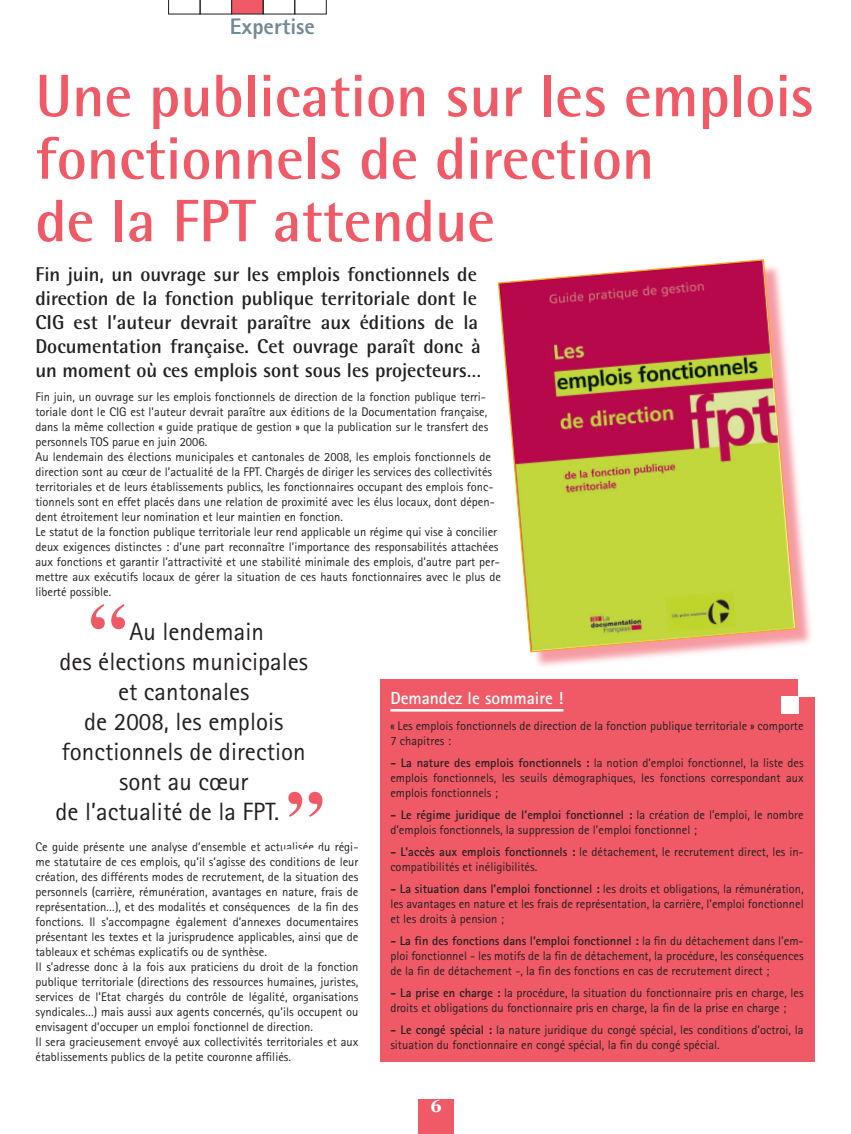
<style>
.page{position:relative;width:851px;height:1134px;background:#fff}
.page>*{position:absolute;margin:0;border:0;box-sizing:border-box;transform-origin:0 0}
.t1{font:700 75px "Times";color:#f05a67}
.t2{font:700 60px/62.5px "Rotis Semi Sans";color:#f05a67}
.t3{font:25px "Rotis Sans Serif";color:#231f20}
.t4{font:800 22.5px "Rotis Sans Serif";color:#738a95}
.t5{font:700 20px/24px "Rotis Semi Sans";color:#231f20}
.t6{font:700 17.5px "Rotis Sans Serif";color:#fff}
.t7{font:12.5px/15px "Rotis Sans Serif";color:#231f20}
.s1{font-weight:700}
</style>
<div class="page">
<svg style="left:168px;top:0;width:158px;height:14px"></svg>
<div style="left:418px;top:1099px;width:35px;height:35px;background:#f05a67"></div>
<div style="left:501px;top:262px;width:313px;height:409px;background:#f05a67;opacity:.61"></div>
<svg style="left:498px;top:259px;width:298px;height:394px;background:#c58f5c"></svg>
<div style="left:379px;top:679px;width:435px;height:383px;background:#f05a67"></div>
<hr style="left:390px;top:709px;width:173px;height:2px;background:#fff">
<div style="left:780px;top:696px;width:18px;height:17px;background:#fff"></div>
<div style="left:798px;top:679px;width:17px;height:17px;background:#fff"></div>
<h3 class="t4" style="left:230px;top:12px;width:86px">Expertise</h3>
<h2 class="t2" style="left:35px;top:64px;width:780px">Une publication sur les emplois fonctionnels de direction<br>de la FPT attendue</h2>
<p class="t5" style="left:35px;top:262px;width:447px">Fin juin, un ouvrage sur les emplois fonctionnels de direction de la fonction publique territoriale dont le CIG est l’auteur devrait paraître aux éditions de la Documentation française. Cet ouvrage paraît donc à un moment où ces emplois sont sous les projecteurs…</p>
<p class="t7" style="left:35px;top:389px;width:467px">Fin juin, un ouvrage sur les emplois fonctionnels de direction de la fonction publique terri&shy;toriale dont le CIG est l’auteur devrait paraître aux éditions de la Documentation française, dans la même collection « guide pratique de gestion » que la publication sur le transfert des personnels TOS parue en juin 2006.<br>Au lendemain des élections municipales et cantonales de 2008, les emplois fonctionnels de direction sont au cœur de l’actualité de la FPT. Chargés de diriger les services des collectivités territoriales et de leurs établissements publics, les fonctionnaires occupant des emplois fonc&shy;tionnels sont en effet placés dans une relation de proximité avec les élus locaux, dont dépen&shy;dent étroitement leur nomination et leur maintien en fonction.<br>Le statut de la fonction publique territoriale leur rend applicable un régime qui vise à concilier deux exigences distinctes : d’une part reconnaître l’importance des responsabilités attachées aux fonctions et garantir l’attractivité et une stabilité minimale des emplois, d’autre part per&shy;mettre aux exécutifs locaux de gérer la situation de ces hauts fonctionnaires avec le plus de liberté possible.</p>
<h1 class="t1" style="left:86px;top:586px;width:47px">‘‘</h1>
<h3 class="t3" style="left:129px;top:617px;width:136px">Au lendemain</h3>
<h3 class="t3" style="left:59px;top:647px;width:250px">des élections municipales</h3>
<h3 class="t3" style="left:118px;top:677px;width:133px">et cantonales</h3>
<h3 class="t3" style="left:84px;top:707px;width:200px">de 2008, les emplois</h3>
<h3 class="t3" style="left:62px;top:737px;width:245px">fonctionnels de direction</h3>
<h3 class="t3" style="left:119px;top:767px;width:131px">sont au cœur</h3>
<h3 class="t3" style="left:56px;top:797px;width:225px">de l’actualité de la FPT.</h3>
<h1 class="t1" style="left:282px;top:773px;width:47px">’’</h1>
<p class="t7" style="left:35px;top:839px;width:324px">Ce guide présente une analyse d’ensemble et actualisée du régi&shy;me statutaire de ces emplois, qu’il s’agisse des conditions de leur création, des différents modes de recrutement, de la situation des personnels (carrière, rémunération, avantages en nature, frais de représentation…), et des modalités et conséquences de la fin des fonctions. Il s’accompagne également d’annexes documentaires présentant les textes et la jurisprudence applicables, ainsi que de tableaux et schémas explicatifs ou de synthèse.<br>Il s’adresse donc à la fois aux praticiens du droit de la fonction publique territoriale (directions des ressources humaines, juristes, services de l’Etat chargés du contrôle de légalité, organisations syndicales…) mais aussi aux agents concernés, qu’ils occupent ou envisagent d’occuper un emploi fonctionnel de direction.<br>Il sera gracieusement envoyé aux collectivités territoriales et aux établissements publics de la petite couronne affiliés.</p>
<h3 class="t6" style="left:390px;top:687px;width:174px">Demandez le sommaire !</h3>
<p class="t7" style="left:390px;top:718px;width:415px">« Les emplois fonctionnels de direction de la fonction publique territoriale » comporte<br>7 chapitres :</p>
<p class="t7" style="left:390px;top:755px;width:415px;text-align:justify"><span class="s1">- La nature des emplois fonctionnels :</span> la notion d’emploi fonctionnel, la liste des emplois fonctionnels, les seuils démographiques, les fonctions correspondant aux emplois fonctionnels ;</p>
<p class="t7" style="left:390px;top:807px;width:415px"><span class="s1">- Le régime juridique de l’emploi fonctionnel :</span> la création de l’emploi, le nombre d’emplois fonctionnels, la suppression de l’emploi fonctionnel ;</p>
<p class="t7" style="left:390px;top:844px;width:415px"><span class="s1">- L’accès aux emplois fonctionnels :</span> le détachement, le recrutement direct, les in&shy;compatibilités et inéligibilités.</p>
<p class="t7" style="left:390px;top:881px;width:415px;text-align:justify"><span class="s1">- La situation dans l’emploi fonctionnel :</span> les droits et obligations, la rémunération, les avantages en nature et les frais de représentation, la carrière, l’emploi fonctionnel et les droits à pension ;</p>
<p class="t7" style="left:390px;top:933px;width:415px;text-align:justify"><span class="s1">- La fin des fonctions dans l’emploi fonctionnel :</span> la fin du détachement dans l’em&shy;ploi fonctionnel - les motifs de la fin de détachement, la procédure, les conséquences de la fin de détachement -, la fin des fonctions en cas de recrutement direct ;</p>
<p class="t7" style="left:390px;top:985px;width:415px"><span class="s1">- La prise en charge :</span> la procédure, la situation du fonctionnaire pris en charge, les droits et obligations du fonctionnaire pris en charge, la fin de la prise en charge ;</p>
<p class="t7" style="left:390px;top:1022px;width:415px"><span class="s1">- Le congé spécial :</span> la nature juridique du congé spécial, les conditions d’octroi, la situation du fonctionnaire en congé spécial, la fin du congé spécial.</p>
</div>
